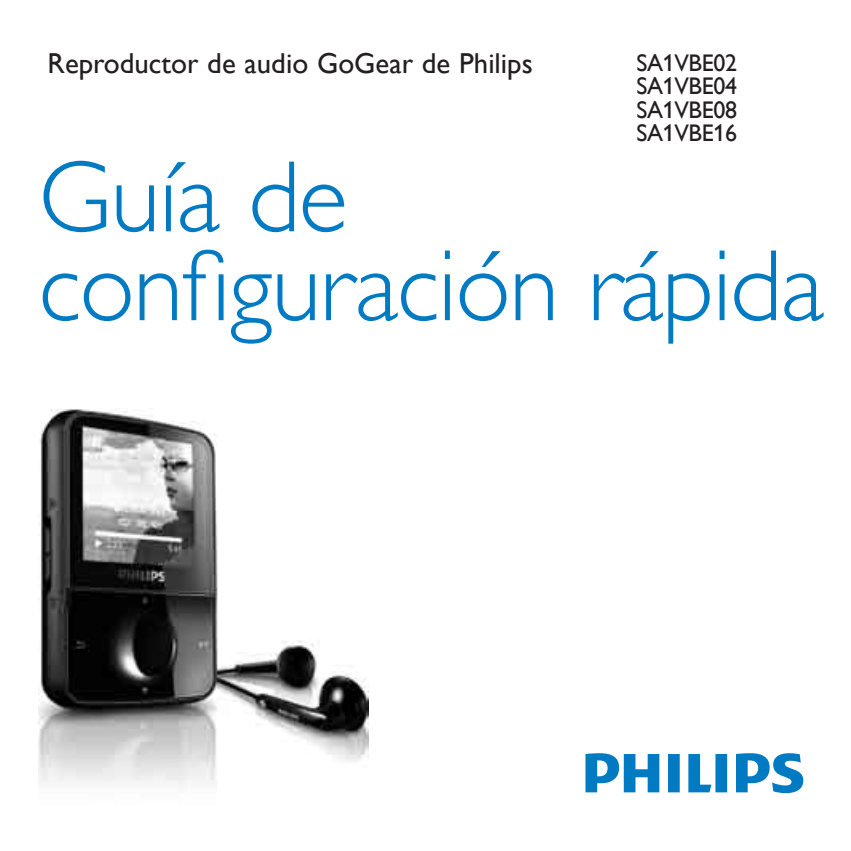
<style>
.page{position:relative;width:851px;height:851px;background:#fff}
.page>*{position:absolute;margin:0;border:0;box-sizing:border-box;transform-origin:0 0}
.t1{font:102px/88.8px "Gill Sans Alt One WGL Light";letter-spacing:-.015em;color:#007ac2}
.t2{font:28.8px "Gill Sans Alt One WGL";color:#231f20}
.t3{font:24px/23.2px "Gill Sans Alt One WGL";letter-spacing:-.015em;color:#231f20;text-align:justify}
</style>
<div class="page">
<svg style="left:585px;top:753px;width:218px;height:40px"></svg>
<img style="left:38px;top:409px;width:330px;height:378px">
<p class="t2" style="left:48px;top:43px;width:486px">Reproductor de audio GoGear de Philips</p>
<p class="t3" style="left:636px;top:51px;width:102px">SA1VBE02<br>SA1VBE04<br>SA1VBE08<br>SA1VBE16</p>
<h1 class="t1" style="left:38px;top:153px;width:787px">Guía de configuración rápida</h1>
</div>
